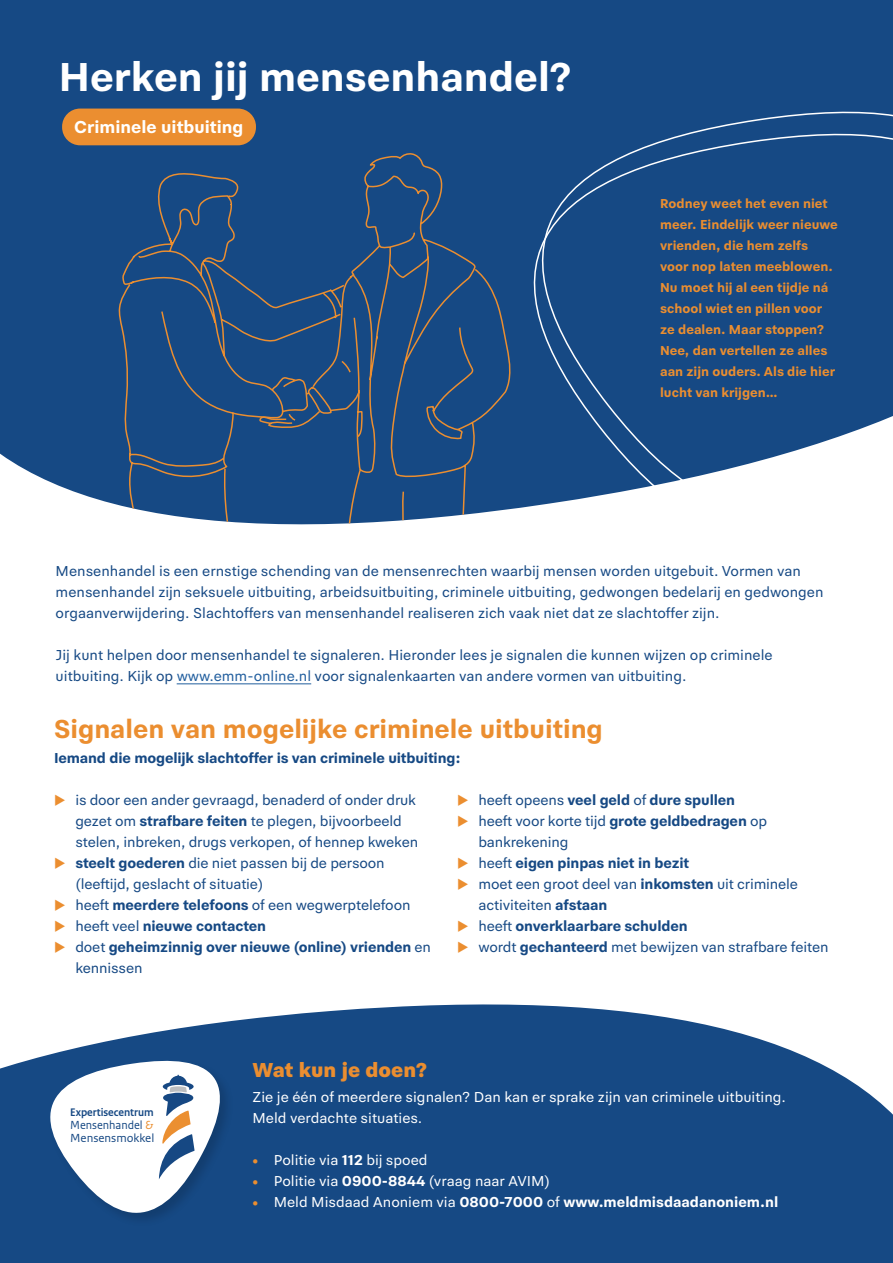
<style>
.page{position:relative;width:893px;height:1263px;background:#fff}
.page>*{position:absolute;margin:0;border:0;box-sizing:border-box;transform-origin:0 0}
.t1{font:700 42px "Politie Sans";color:#fff}
.t2{font:700 27px "Politie Sans";color:#eb8e30}
.t3{font:900 21px "Politie Sans";color:#eb8e30}
.t4{font:700 18px "Politie Sans";color:#fff}
.t5{font:15px/21px "Politie Sans";color:#164984}
.t6{font:15px/21px "Politie Sans";color:#fff}
.t7{font:700 15px "Politie Sans";color:#fff}
.t8{font:700 15px "Politie Sans";letter-spacing:-.01em;color:#164984}
.t9{font:700 13.5px/21px "Politie Sans";color:#eb8e30}
.t10{font:11.1px/13.4px "Rijksoverheid Sans Text";color:#164883}
.t11{font:700 11.1px "Rijksoverheid Sans Heading";color:#164883}
.s1{color:#215e9e}
.s2{font-weight:700}
.s3{color:#eb8f31}
.s4{font-weight:900;font-size:13.5px;color:#eb8e30}
.s5{font-weight:400}
</style>
<div class="page">
<div style="left:0;top:0;width:893px;height:505px;background:#164984"></div>
<svg style="left:117px;top:153px;width:358px;height:372px;background:#234e82"></svg>
<svg style="left:259px;top:409px;width:63px;height:21px"></svg>
<div style="left:62px;top:109px;width:194px;height:36px;background:#eb8e30;border-radius:18px"></div>
<svg style="left:0;top:1004px;width:893px;height:259px;background:#2f5c91"></svg>
<div style="left:48px;top:1059px;width:186px;height:168px;background:#000;opacity:.16"></div>
<svg style="left:50px;top:1061px;width:170px;height:152px"></svg>
<hr style="left:177px;top:683px;width:134px;height:1px;background:#215e9e">
<div style="left:483px;top:87px;width:410px;height:22px;background:#164984"></div>
<svg style="left:475px;top:109px;width:418px;height:405px;background:#2f5c91"></svg>
<h1 class="t1" style="left:59px;top:49px;width:514px">Herken jij mensenhandel?</h1>
<p class="t4" style="left:74px;top:115px;width:171px">Criminele uitbuiting</p>
<p class="t9" style="left:660px;top:192px;width:179px">Rodney weet het even niet meer. Eindelijk weer nieuwe vrienden, die hem zelfs voor nop laten meeblowen.<br>Nu moet hij al een tijdje ná school wiet en pillen voor ze dealen. Maar stoppen?<br>Nee, dan vertellen ze alles aan zijn ouders. Als die hier lucht van krijgen…</p>
<p class="t5" style="left:56px;top:560px;width:769px">Mensenhandel is een ernstige schending van de mensenrechten waarbij mensen worden uitgebuit. Vormen van mensenhandel zijn seksuele uitbuiting, arbeidsuitbuiting, criminele uitbuiting, gedwongen bedelarij en gedwongen orgaanverwijdering. Slachtoffers van mensenhandel realiseren zich vaak niet dat ze slachtoffer zijn.</p>
<p class="t5" style="left:56px;top:644px;width:719px">Jij kunt helpen door mensenhandel te signaleren. Hieronder lees je signalen die kunnen wijzen op criminele uitbuiting. Kijk op <span class="s1">www.emm-online.nl</span> voor signalenkaarten van andere vormen van uitbuiting.</p>
<h2 class="t2" style="left:54px;top:711px;width:550px">Signalen van mogelijke criminele uitbuiting</h2>
<p class="t8" style="left:54px;top:748px;width:408px">Iemand die mogelijk slachtoffer is van criminele uitbuiting:</p>
<p class="t5" style="left:75px;top:788px;width:357px">is door een ander gevraagd, benaderd of onder druk gezet om <span class="s2">strafbare feiten</span> te plegen, bijvoorbeeld stelen, inbreken, drugs verkopen, of hennep kweken <span class="s2">steelt goederen</span> die niet passen bij de persoon (leeftijd, geslacht of situatie)<br>heeft <span class="s2">meerdere telefoons</span> of een wegwerptelefoon heeft veel <span class="s2">nieuwe contacten<br></span>doet <span class="s2">geheimzinnig over nieuwe (online) vrienden</span> en kennissen</p>
<p class="t5" style="left:478px;top:788px;width:352px">heeft opeens <span class="s2">veel geld</span> of <span class="s2">dure spullen<br></span>heeft voor korte tijd <span class="s2">grote geldbedragen</span> op bankrekening<br>heeft <span class="s2">eigen pinpas niet in bezit<br></span>moet een groot deel van <span class="s2">inkomsten</span> uit criminele activiteiten <span class="s2">afstaan<br></span>heeft <span class="s2">onverklaarbare schulden<br></span>wordt <span class="s2">gechanteerd</span> met bewijzen van strafbare feiten</p>
<p class="t11" style="left:70px;top:1105px;width:85px">Expertisecentrum</p>
<p class="t10" style="left:70px;top:1118px;width:86px">Mensenhandel <span class="s3">&amp;<br></span>Mensensmokkel</p>
<h3 class="t3" style="left:252px;top:1056px;width:176px">Wat kun je doen?</h3>
<p class="t6" style="left:252px;top:1086px;width:535px">Zie je één of meerdere signalen? Dan kan er sprake zijn van criminele uitbuiting.<br>Meld verdachte situaties.</p>
<p class="t6" style="left:252px;top:1149px;width:177px"><span class="s4">•</span> Politie via <span class="s2">112</span> bij spoed</p>
<p class="t6" style="left:252px;top:1170px;width:299px"><span class="s4">•</span> Politie via <span class="s2">0900-8844</span> (vraag naar AVIM)</p>
<p class="t7" style="left:252px;top:1192px;width:527px"><span class="s4">•</span> <span class="s5">Meld Misdaad Anoniem via</span> 0800-7000 <span class="s5">of</span> www.meldmisdaadanoniem.nl</p>
</div>
